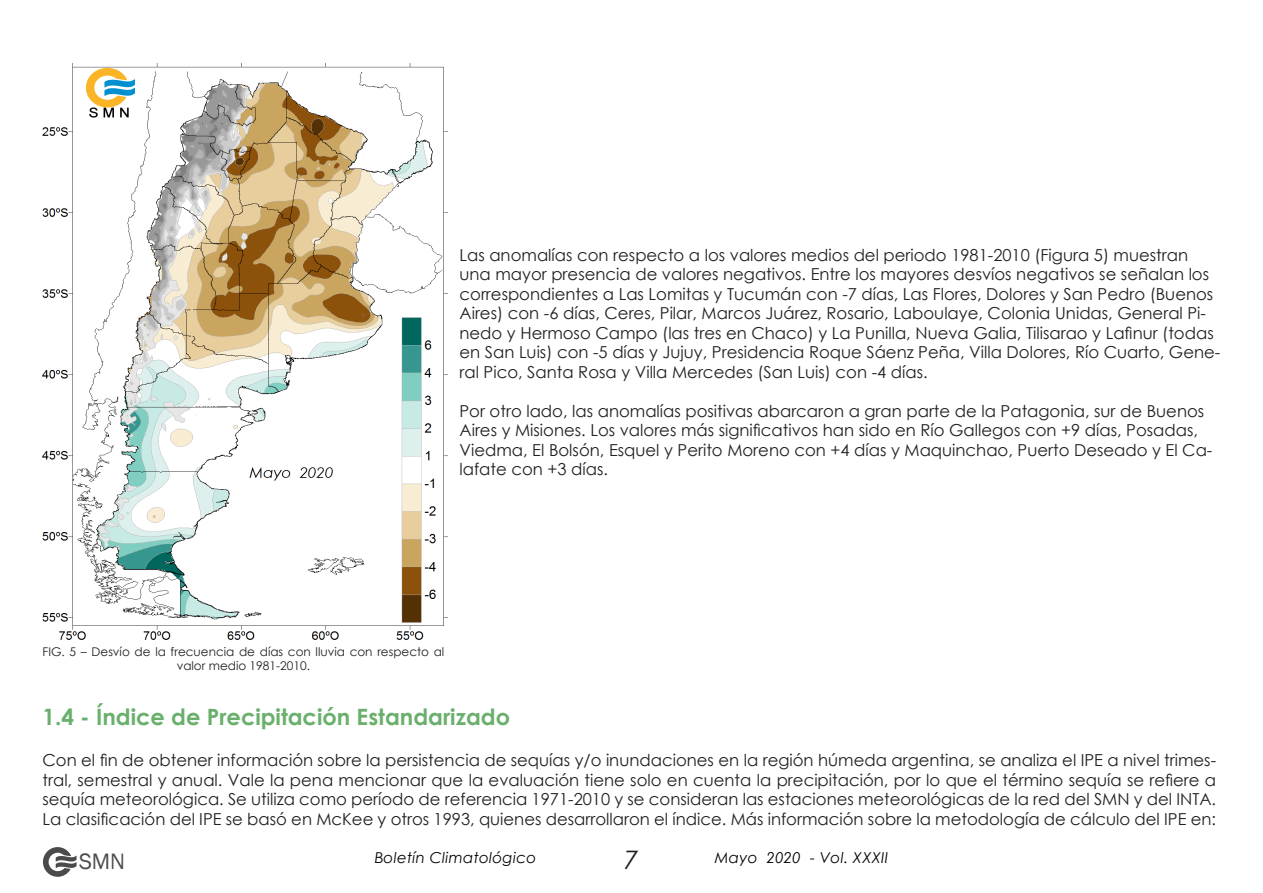
<style>
.page{position:relative;width:1263px;height:893px;background:#fff}
.page>*{position:absolute;margin:0;border:0;box-sizing:border-box;transform-origin:0 0}
.t1{font:italic 25.5px "Century Gothic";color:#231f20}
.t2{font:22.95px "Franklin Gothic";color:#4c4b4b}
.t3{font:700 22.5px "Century Gothic";color:#6ab06c}
.t4{font:16.5px/19.5px "Century Gothic";color:#231f20}
.t5{font:italic 15px "Century Gothic";letter-spacing:.02em;color:#040503}
.t6{font:12px/14.4px "Century Gothic";color:#231f20;text-align:center}
</style>
<div class="page">
<svg style="left:43px;top:847px;width:34px;height:30px"></svg>
<img style="left:43px;top:64px;width:405px;height:576px">
<img style="left:87px;top:69px;width:47px;height:52px">
<p class="t4" style="left:459px;top:245px;width:762px">Las anomalías con respecto a los valores medios del periodo 1981-2010 (Figura 5) muestran una mayor presencia de valores negativos. Entre los mayores desvíos negativos se señalan los correspondientes a Las Lomitas y Tucumán con -7 días, Las Flores, Dolores y San Pedro (Buenos Aires) con -6 días, Ceres, Pilar, Marcos Juárez, Rosario, Laboulaye, Colonia Unidas, General Pi&shy;nedo y Hermoso Campo (las tres en Chaco) y La Punilla, Nueva Galia, Tilisarao y Lafinur (todas en San Luis) con -5 días y Jujuy, Presidencia Roque Sáenz Peña, Villa Dolores, Río Cuarto, Gene&shy;ral Pico, Santa Rosa y Villa Mercedes (San Luis) con -4 días.</p>
<p class="t4" style="left:459px;top:401px;width:754px">Por otro lado, las anomalías positivas abarcaron a gran parte de la Patagonia, sur de Buenos Aires y Misiones. Los valores más significativos han sido en Río Gallegos con +9 días, Posadas, Viedma, El Bolsón, Esquel y Perito Moreno con +4 días y Maquinchao, Puerto Deseado y El Ca&shy;lafate con +3 días.</p>
<p class="t6" style="left:43px;top:644px;width:403px">FIG. 5 – Desvío de la frecuencia de días con lluvia con respecto al valor medio 1981-2010.</p>
<p class="t3" style="left:43px;top:700px;width:469px">1.4 - Índice de Precipitación Estandarizado</p>
<p class="t4" style="left:43px;top:750px;width:1175px;text-align:justify">Con el fin de obtener información sobre la persistencia de sequías y/o inundaciones en la región húmeda argentina, se analiza el IPE a nivel trimes&shy;tral, semestral y anual. Vale la pena mencionar que la evaluación tiene solo en cuenta la precipitación, por lo que el término sequía se refiere a sequía meteorológica. Se utiliza como período de referencia 1971-2010 y se consideran las estaciones meteorológicas de la red del SMN y del INTA.</p>
<p class="t4" style="left:43px;top:808px;width:1175px">La clasificación del IPE se basó en McKee y otros 1993, quienes desarrollaron el índice. Más información sobre la metodología de cálculo del IPE en:</p>
<h1 class="t1" style="left:624px;top:842px;width:16px">7</h1>
<h2 class="t2" style="left:79px;top:848px;width:48px">SMN</h2>
<p class="t5" style="left:375px;top:847px;width:163px">Boletín Climatológico</p>
<p class="t5" style="left:715px;top:847px;width:175px">Mayo 2020 - Vol. XXXII</p>
</div>
